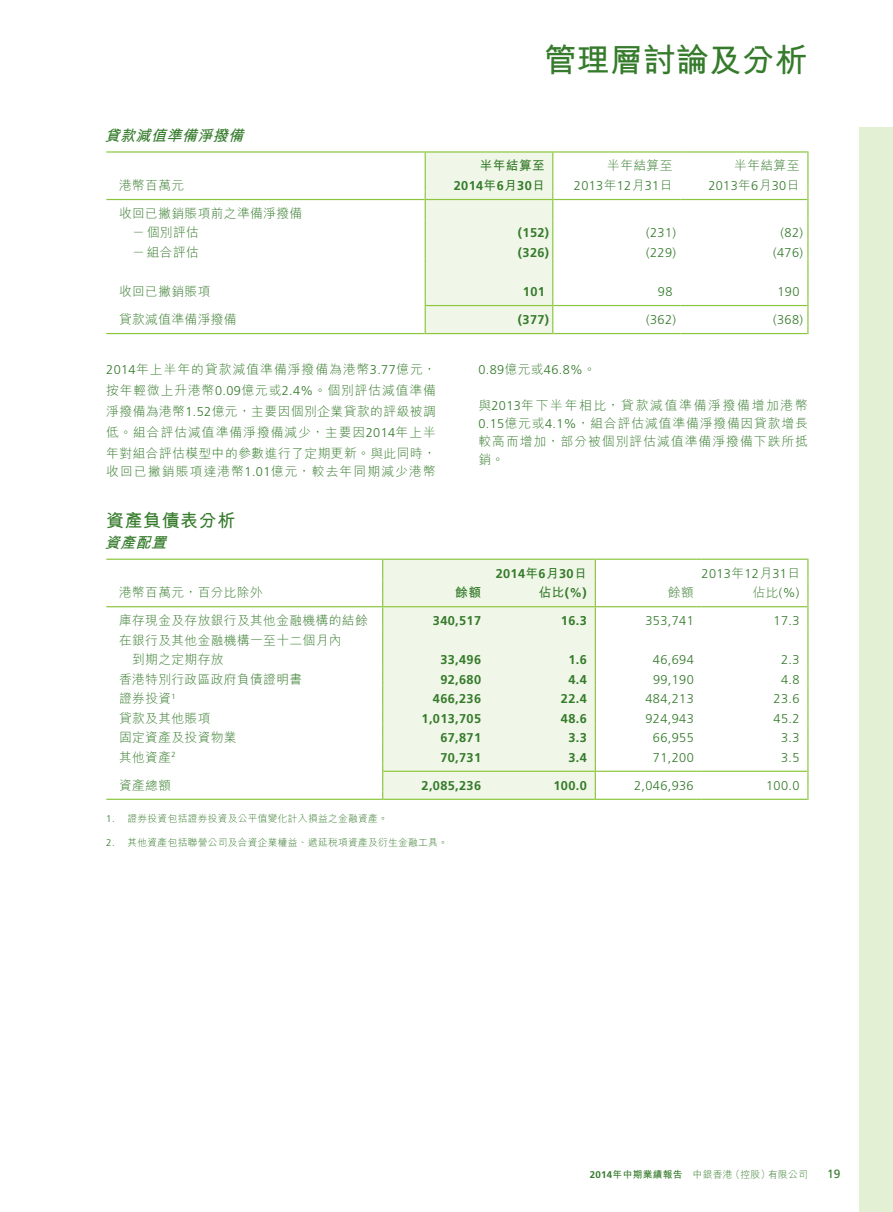
<style>
.page{position:relative;width:893px;height:1212px;background:#fff}
.page>*{position:absolute;margin:0;border:0;box-sizing:border-box;transform-origin:0 0}
.t1{font:700 33px "M Hei HK";color:#357b2b}
.t2{font:700 18px "M Hei HK";letter-spacing:.03em;color:#357b2b}
.t3{font:italic 700 15px "M Hei HK";color:#357b2b}
.t4{font:300 12.75px/21px "M Hei HK";letter-spacing:.03em;color:#357b2b}
.t5{font:300 12.75px "Frutiger LT Std";letter-spacing:.03em;color:#357b2b}
.t6{font:700 12.75px "Frutiger LT Std";letter-spacing:.03em;color:#357b2b}
.t7{font:300 12.75px "M Hei HK";letter-spacing:.09em;color:#357b2b}
.t8{font:700 12.75px "M Hei HK";letter-spacing:.03em;color:#357b2b}
.t9{font:12px "Frutiger LT Std";color:#357b2b}
.t10{font:300 9.75px "M Hei HK";letter-spacing:.03em;color:#357b2b}
.s1{font-family:"M Hei HK"}
.s2{font-family:"Frutiger LT Std"}
.s3{font-family:"Frutiger LT Std";font-weight:700}
.s4{font-weight:700}
</style>
<div class="page">
<div style="left:859px;top:128px;width:34px;height:1084px;background:#e4f0d4"></div>
<hr style="left:106px;top:151px;width:319px;height:2px;background:#8bc63e">
<hr style="left:425px;top:151px;width:128px;height:2px;background:#8bc63e">
<hr style="left:553px;top:151px;width:127px;height:2px;background:#8bc63e">
<hr style="left:680px;top:151px;width:128px;height:2px;background:#8bc63e">
<hr style="left:807px;top:153px;width:1px;height:39px;background:#8bc63e">
<div style="left:425px;top:152px;width:128px;height:182px;background:#f1f7e8"></div>
<svg style="left:807px;top:192px;width:1px;height:142px"></svg>
<hr style="left:106px;top:199px;width:319px;height:1px;background:#8bc63e">
<hr style="left:426px;top:199px;width:126px;height:1px;background:#8bc63e">
<hr style="left:553px;top:199px;width:127px;height:1px;background:#8bc63e">
<hr style="left:680px;top:199px;width:127px;height:1px;background:#8bc63e">
<hr style="left:426px;top:305px;width:126px;height:1px;background:#8bc63e">
<hr style="left:553px;top:305px;width:127px;height:1px;background:#8bc63e">
<hr style="left:680px;top:305px;width:127px;height:1px;background:#8bc63e">
<hr style="left:106px;top:333px;width:319px;height:1px;background:#8bc63e">
<hr style="left:426px;top:333px;width:126px;height:1px;background:#8bc63e">
<hr style="left:553px;top:333px;width:127px;height:1px;background:#8bc63e">
<hr style="left:680px;top:333px;width:127px;height:1px;background:#8bc63e">
<div style="left:383px;top:560px;width:212px;height:239px;background:#f1f7e8"></div>
<hr style="left:106px;top:559px;width:277px;height:1px;background:#8bc63e">
<hr style="left:383px;top:559px;width:106px;height:1px;background:#8bc63e">
<hr style="left:489px;top:559px;width:106px;height:1px;background:#8bc63e">
<hr style="left:595px;top:559px;width:107px;height:1px;background:#8bc63e">
<hr style="left:702px;top:559px;width:106px;height:1px;background:#8bc63e">
<hr style="left:807px;top:627px;width:1px;height:39px;background:#8bc63e">
<hr style="left:382px;top:627px;width:1px;height:39px;background:#8bc63e">
<svg style="left:382px;top:560px;width:1px;height:67px"></svg>
<svg style="left:807px;top:560px;width:1px;height:67px"></svg>
<svg style="left:595px;top:560px;width:1px;height:67px"></svg>
<hr style="left:595px;top:627px;width:1px;height:39px;background:#8bc63e">
<svg style="left:382px;top:666px;width:1px;height:134px"></svg>
<svg style="left:595px;top:666px;width:1px;height:134px"></svg>
<svg style="left:807px;top:666px;width:1px;height:134px"></svg>
<hr style="left:106px;top:606px;width:276px;height:1px;background:#8bc63e">
<hr style="left:383px;top:606px;width:106px;height:1px;background:#8bc63e">
<hr style="left:489px;top:606px;width:106px;height:1px;background:#8bc63e">
<hr style="left:596px;top:606px;width:106px;height:1px;background:#8bc63e">
<hr style="left:702px;top:606px;width:105px;height:1px;background:#8bc63e">
<hr style="left:383px;top:771px;width:106px;height:1px;background:#8bc63e">
<hr style="left:489px;top:771px;width:106px;height:1px;background:#8bc63e">
<hr style="left:596px;top:771px;width:106px;height:1px;background:#8bc63e">
<hr style="left:702px;top:771px;width:105px;height:1px;background:#8bc63e">
<hr style="left:106px;top:799px;width:276px;height:1px;background:#8bc63e">
<hr style="left:383px;top:799px;width:106px;height:1px;background:#8bc63e">
<hr style="left:489px;top:799px;width:106px;height:1px;background:#8bc63e">
<hr style="left:596px;top:799px;width:106px;height:1px;background:#8bc63e">
<hr style="left:702px;top:799px;width:105px;height:1px;background:#8bc63e">
<p class="t3" style="left:105px;top:125px;width:145px">貸款減值準備淨撥備</p>
<p class="t4" style="left:119px;top:174px;width:67px">港幣百萬元</p>
<p class="t4" style="left:119px;top:203px;width:185px;line-height:19.5px">收回已撇銷賬項前之準備淨撥備　－個別評估</p>
<h1 class="t1" style="left:544px;top:36px;width:265px">管理層討論及分析</h1>
<p class="t8" style="left:480px;top:157px;width:67px">半年結算至</p>
<p class="t6" style="left:454px;top:178px;width:93px">2014<span class="s1">年</span>6<span class="s1">月</span>30<span class="s1">日</span></p>
<p class="t4" style="left:607px;top:155px;width:67px">半年結算至</p>
<p class="t5" style="left:574px;top:178px;width:100px">2013<span class="s1">年</span>12<span class="s1">月</span>31<span class="s1">日</span></p>
<p class="t4" style="left:734px;top:155px;width:67px">半年結算至</p>
<p class="t5" style="left:708px;top:178px;width:93px">2013<span class="s1">年</span>6<span class="s1">月</span>30<span class="s1">日</span></p>
<p class="t6" style="left:518px;top:226px;width:33px">(152)</p>
<p class="t5" style="left:646px;top:226px;width:31px">(231)</p>
<p class="t5" style="left:781px;top:226px;width:24px">(82)</p>
<p class="t4" style="left:119px;top:241px;width:81px">　－組合評估</p>
<p class="t6" style="left:518px;top:245px;width:33px">(326)</p>
<p class="t5" style="left:646px;top:245px;width:31px">(229)</p>
<p class="t5" style="left:773px;top:245px;width:31px">(476)</p>
<p class="t4" style="left:119px;top:280px;width:93px">收回已撇銷賬項</p>
<p class="t6" style="left:523px;top:284px;width:23px">101</p>
<p class="t5" style="left:658px;top:284px;width:16px">98</p>
<p class="t5" style="left:777px;top:284px;width:23px">190</p>
<p class="t4" style="left:119px;top:308px;width:119px">貸款減值準備淨撥備</p>
<p class="t6" style="left:518px;top:312px;width:33px">(377)</p>
<p class="t5" style="left:646px;top:312px;width:31px">(362)</p>
<p class="t5" style="left:773px;top:312px;width:31px">(368)</p>
<p class="t4" style="left:106px;top:358px;width:331px;text-align:justify"><span class="s2">2014</span>年上半年的貸款減值準備淨撥備為港幣<span class="s2">3.77</span>億元，按年輕微上升港幣<span class="s2">0.09</span>億元或<span class="s2">2.4%</span>。個別評估減值準備淨撥備為港幣<span class="s2">1.52</span>億元，主要因個別企業貸款的評級被調低。組合評估減值準備淨撥備減少，主要因<span class="s2">2014</span>年上半年對組合評估模型中的參數進行了定期更新。與此同時，</p>
<p class="t7" style="left:106px;top:462px;width:331px">收回已撇銷賬項達港幣<span class="s2">1.01</span>億元，較去年同期減少港幣</p>
<p class="t5" style="left:478px;top:362px;width:119px">0.89<span class="s1">億元或</span>46.8%<span class="s1">。</span></p>
<p class="t4" style="left:478px;top:395px;width:331px;line-height:18px;text-align:justify">與<span class="s2">2013</span>年下半年相比，貸款減值準備淨撥備增加港幣<span class="s2">0.15</span>億元或<span class="s2">4.1%</span>，組合評估減值準備淨撥備因貸款增長較高而增加，部分被個別評估減值準備淨撥備下跌所抵銷。</p>
<h2 class="t2" style="left:106px;top:507px;width:131px">資產負債表分析</h2>
<p class="t3" style="left:105px;top:532px;width:68px">資產配置</p>
<p class="t6" style="left:496px;top:566px;width:93px">2014<span class="s1">年</span>6<span class="s1">月</span>30<span class="s1">日</span></p>
<p class="t5" style="left:702px;top:566px;width:100px">2013<span class="s1">年</span>12<span class="s1">月</span>31<span class="s1">日</span></p>
<p class="t4" style="left:119px;top:581px;width:145px">港幣百萬元，百分比除外</p>
<p class="t8" style="left:455px;top:583px;width:27px">餘額</p>
<p class="t6" style="left:539px;top:585px;width:50px"><span class="s1">佔比</span>(%)</p>
<p class="t4" style="left:668px;top:581px;width:27px">餘額</p>
<p class="t5" style="left:753px;top:585px;width:48px"><span class="s1">佔比</span>(%)</p>
<p class="t4" style="left:119px;top:609px;width:250px">庫存現金及存放銀行及其他金融機構的結餘</p>
<p class="t6" style="left:433px;top:613px;width:50px">340,517</p>
<p class="t6" style="left:561px;top:613px;width:27px">16.3</p>
<p class="t5" style="left:645px;top:614px;width:50px">353,741</p>
<p class="t5" style="left:774px;top:614px;width:27px">17.3</p>
<p class="t4" style="left:119px;top:630px;width:224px;line-height:19.5px">在銀行及其他金融機構一至十二個月內　到期之定期存放</p>
<p class="t6" style="left:440px;top:652px;width:42px">33,496</p>
<p class="t6" style="left:568px;top:652px;width:20px">1.6</p>
<p class="t5" style="left:653px;top:652px;width:42px">46,694</p>
<p class="t5" style="left:781px;top:652px;width:20px">2.3</p>
<p class="t4" style="left:119px;top:668px;width:185px">香港特別行政區政府負債證明書</p>
<p class="t6" style="left:440px;top:672px;width:42px">92,680</p>
<p class="t6" style="left:568px;top:672px;width:20px">4.4</p>
<p class="t5" style="left:653px;top:672px;width:42px">99,190</p>
<p class="t5" style="left:781px;top:672px;width:20px">4.8</p>
<p class="t4" style="left:119px;top:687px;width:58px">證券投資<sup>1</sup></p>
<p class="t6" style="left:433px;top:691px;width:50px">466,236</p>
<p class="t6" style="left:561px;top:691px;width:27px">22.4</p>
<p class="t5" style="left:645px;top:692px;width:50px">484,213</p>
<p class="t5" style="left:774px;top:692px;width:27px">23.6</p>
<p class="t4" style="left:119px;top:707px;width:93px">貸款及其他賬項</p>
<p class="t6" style="left:422px;top:711px;width:61px">1,013,705</p>
<p class="t6" style="left:561px;top:711px;width:27px">48.6</p>
<p class="t5" style="left:645px;top:711px;width:50px">924,943</p>
<p class="t5" style="left:774px;top:711px;width:27px">45.2</p>
<p class="t4" style="left:119px;top:726px;width:119px">固定資產及投資物業</p>
<p class="t6" style="left:440px;top:730px;width:42px">67,871</p>
<p class="t6" style="left:568px;top:730px;width:20px">3.3</p>
<p class="t5" style="left:653px;top:730px;width:42px">66,955</p>
<p class="t5" style="left:781px;top:730px;width:20px">3.3</p>
<p class="t4" style="left:119px;top:746px;width:58px">其他資產<sup>2</sup></p>
<p class="t6" style="left:440px;top:750px;width:42px">70,731</p>
<p class="t6" style="left:568px;top:750px;width:20px">3.4</p>
<p class="t5" style="left:653px;top:750px;width:42px">71,200</p>
<p class="t5" style="left:781px;top:750px;width:20px">3.5</p>
<p class="t4" style="left:119px;top:774px;width:54px">資產總額</p>
<p class="t6" style="left:422px;top:778px;width:61px">2,085,236</p>
<p class="t6" style="left:553px;top:778px;width:35px">100.0</p>
<p class="t5" style="left:634px;top:778px;width:61px">2,046,936</p>
<p class="t5" style="left:766px;top:778px;width:35px">100.0</p>
<p class="t10" style="left:106px;top:812px;width:283px"><span class="s2">1.</span> 證券投資包括證券投資及公平值變化計入損益之金融資產。</p>
<p class="t10" style="left:106px;top:835px;width:343px"><span class="s2">2.</span> 其他資產包括聯營公司及合資企業權益、遞延稅項資產及衍生金融工具。</p>
<p class="t10" style="left:590px;top:1168px;width:220px"><span class="s3">2014</span><span class="s4">年中期業績報告</span> 中銀香港（控股）有限公司</p>
<p class="t9" style="left:827px;top:1167px;width:15px">19</p>
</div>
